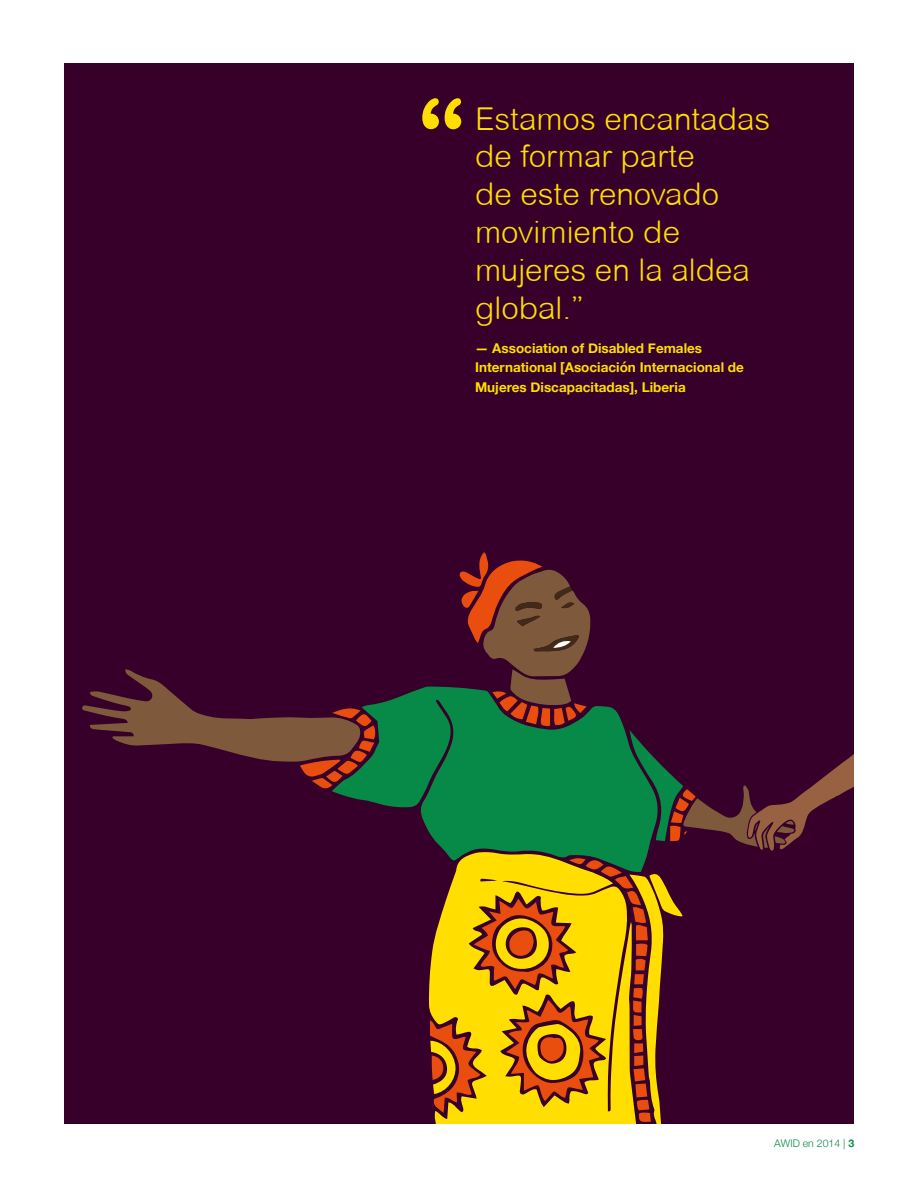
<style>
.page{position:relative;width:918px;height:1188px;background:#fff}
.page>*{position:absolute;margin:0;border:0;box-sizing:border-box;transform-origin:0 0}
.t1{font:300 31.5px/37.8px "Arial Rounded MT";color:#ffde00}
.t2{font:700 13.5px/19.5px "Helvetica Neue";color:#ffde00}
.t3{font:300 10.5px "Helvetica Neue";color:#078a47}
.s1{font-weight:700}
</style>
<div class="page">
<div style="left:64px;top:64px;width:790px;height:1060px;background:#36002a"></div>
<svg style="left:422px;top:98px;width:39px;height:31px"></svg>
<svg style="left:332px;top:687px;width:316px;height:171px;fill:#078a47"></svg>
<svg style="left:82px;top:669px;width:294px;height:121px"></svg>
<svg style="left:459px;top:552px;width:132px;height:174px"></svg>
<svg style="left:429px;top:852px;width:207px;height:159px"></svg>
<svg style="left:430px;top:858px;width:253px;height:266px"></svg>
<svg style="left:630px;top:730px;width:224px;height:121px"></svg>
<h1 class="t1" style="left:475px;top:99px;width:297px">Estamos encantadas de formar parte<br>de este renovado movimiento de mujeres en la aldea global.”</h1>
<p class="t2" style="left:475px;top:339px;width:270px">— Association of Disabled Females<br>International [Asociación Internacional de<br>Mujeres Discapacitadas], Liberia</p>
<p class="t3" style="left:774px;top:1135px;width:81px">AWID en 2014 | <span class="s1">3</span></p>
</div>
